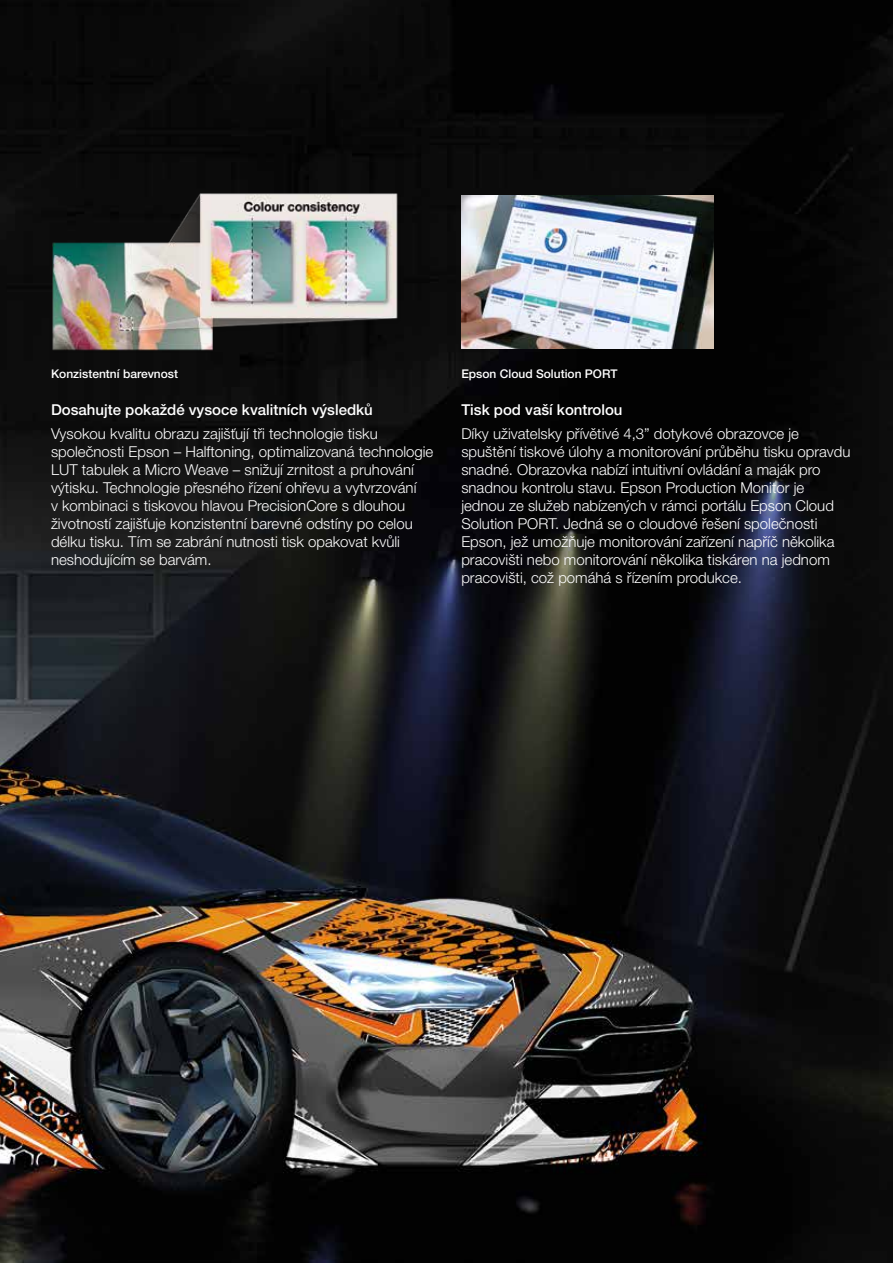
<style>
.page{position:relative;width:893px;height:1263px;background:#fff}
.page>*{position:absolute;margin:0;border:0;box-sizing:border-box;transform-origin:0 0}
.t1{font:300 15px/18px "Helvetica Neue LT Pro";color:#fff}
.t2{font:500 15px "Helvetica Neue LT Pro";color:#fff}
.t3{font:500 12px "Helvetica Neue LT Pro";color:#fff}
</style>
<div class="page">
<img style="left:0;top:0;width:893px;height:1263px">
<img style="left:461px;top:196px;width:253px;height:152px">
<img style="left:38px;top:178px;width:378px;height:189px">
<p class="t3" style="left:51px;top:366px;width:129px">Konzistentní barevnost</p>
<p class="t3" style="left:461px;top:366px;width:158px">Epson Cloud Solution PORT</p>
<p class="t2" style="left:51px;top:400px;width:323px">Dosahujte pokaždé vysoce kvalitních výsledků</p>
<p class="t1" style="left:51px;top:424px;width:384px">Vysokou kvalitu obrazu zajišťují tři technologie tisku společnosti Epson – Halftoning, optimalizovaná technologie LUT tabulek a Micro Weave – snižují zrnitost a pruhování výtisku. Technologie přesného řízení ohřevu a vytvrzování<br>v kombinaci s tiskovou hlavou PrecisionCore s dlouhou životností zajišťuje konzistentní barevné odstíny po celou délku tisku. Tím se zabrání nutnosti tisk opakovat kvůli neshodujícím se barvám.</p>
<p class="t2" style="left:461px;top:400px;width:163px">Tisk pod vaší kontrolou</p>
<p class="t1" style="left:461px;top:424px;width:391px">Díky uživatelsky přívětivé 4,3” dotykové obrazovce je spuštění tiskové úlohy a monitorování průběhu tisku opravdu snadné. Obrazovka nabízí intuitivní ovládání a maják pro snadnou kontrolu stavu. Epson Production Monitor je jednou ze služeb nabízených v rámci portálu Epson Cloud Solution PORT. Jedná se o cloudové řešení společnosti Epson, jež umožňuje monitorování zařízení napříč několika pracovišti nebo monitorování několika tiskáren na jednom pracovišti, což pomáhá s řízením produkce.</p>
</div>
